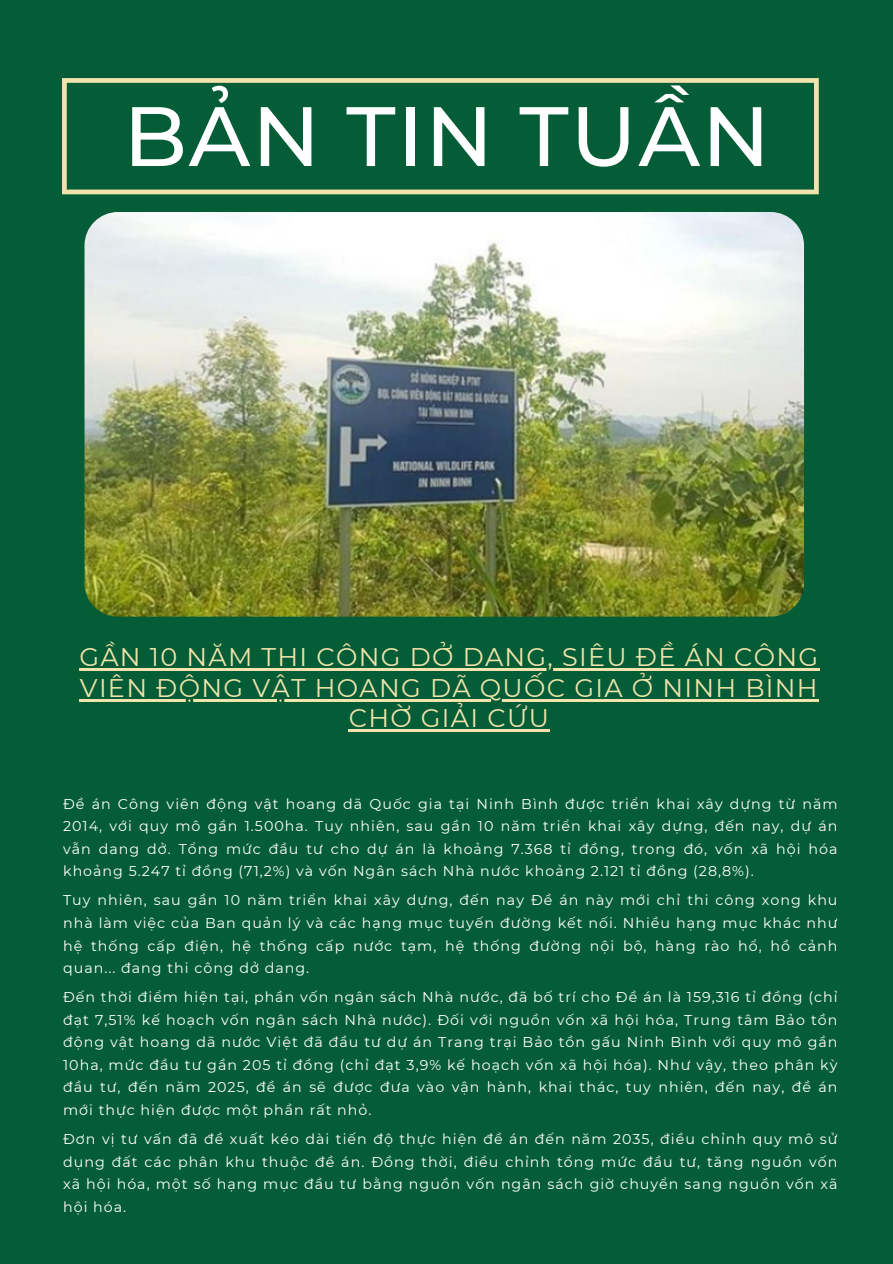
<style>
.page{position:relative;width:893px;height:1264px;background:#fff}
.page>*{position:absolute;margin:0;border:0;box-sizing:border-box;transform-origin:0 0}
.t1{font:500 84px "Montserrat";letter-spacing:.02em;color:#fff}
.t2{font:25.5px/30.3px "Montserrat";letter-spacing:.05em;color:#f0e3ab;text-align:center}
.t3{font:14.25px/22.5px "Montserrat";letter-spacing:.07em;color:#fff;text-align:justify}
</style>
<div class="page">
<div style="left:0;top:0;width:892px;height:1263px;background:#045d36"></div>
<svg style="left:62px;top:78px;width:756px;height:116px"></svg>
<img style="left:84px;top:212px;width:720px;height:404px;border-radius:34px">
<hr style="left:79px;top:668px;width:740px;height:2px;background:#f0e3ab">
<hr style="left:80px;top:699px;width:738px;height:2px;background:#f0e3ab">
<hr style="left:349px;top:729px;width:201px;height:2px;background:#f0e3ab">
<p class="t1" style="left:123px;top:85px;width:648px">BẢN TIN TUẦN</p>
<p class="t2" style="left:79px;top:642px;width:740px">GẦN 10 NĂM THI CÔNG DỞ DANG, SIÊU ĐỀ ÁN CÔNG<br>VIÊN ĐỘNG VẬT HOANG DÃ QUỐC GIA Ở NINH BÌNH<br>CHỜ GIẢI CỨU</p>
<p class="t3" style="left:63px;top:792px;width:775px">Đề án Công viên động vật hoang dã Quốc gia tại Ninh Bình được triển khai xây dựng từ năm 2014, với quy mô gần 1.500ha. Tuy nhiên, sau gần 10 năm triển khai xây dựng, đến nay, dự án vẫn dang dở. Tổng mức đầu tư cho dự án là khoảng 7.368 tỉ đồng, trong đó, vốn xã hội hóa khoảng 5.247 tỉ đồng (71,2%) và vốn Ngân sách Nhà nước khoảng 2.121 tỉ đồng (28,8%).</p>
<p class="t3" style="left:63px;top:889px;width:775px">Tuy nhiên, sau gần 10 năm triển khai xây dựng, đến nay Đề án này mới chỉ thi công xong khu nhà làm việc của Ban quản lý và các hạng mục tuyến đường kết nối. Nhiều hạng mục khác như hệ thống cấp điện, hệ thống cấp nước tạm, hệ thống đường nội bộ, hàng rào hổ, hồ cảnh quan... đang thi công dở dang.</p>
<p class="t3" style="left:63px;top:985px;width:775px">Đến thời điểm hiện tại, phần vốn ngân sách Nhà nước, đã bố trí cho Đề án là 159,316 tỉ đồng (chỉ đạt 7,51% kế hoạch vốn ngân sách Nhà nước). Đối với nguồn vốn xã hội hóa, Trung tâm Bảo tồn động vật hoang dã nước Việt đã đầu tư dự án Trang trại Bảo tồn gấu Ninh Bình với quy mô gần 10ha, mức đầu tư gần 205 tỉ đồng (chỉ đạt 3,9% kế hoạch vốn xã hội hóa). Như vậy, theo phân kỳ đầu tư, đến năm 2025, đề án sẽ được đưa vào vận hành, khai thác, tuy nhiên, đến nay, đề án mới thực hiện được một phần rất nhỏ.</p>
<p class="t3" style="left:63px;top:1127px;width:775px">Đơn vị tư vấn đã đề xuất kéo dài tiến độ thực hiện đề án đến năm 2035, điều chỉnh quy mô sử dụng đất các phân khu thuộc đề án. Đồng thời, điều chỉnh tổng mức đầu tư, tăng nguồn vốn xã hội hóa, một số hạng mục đầu tư bằng nguồn vốn ngân sách giờ chuyển sang nguồn vốn xã hội hóa.</p>
</div>
